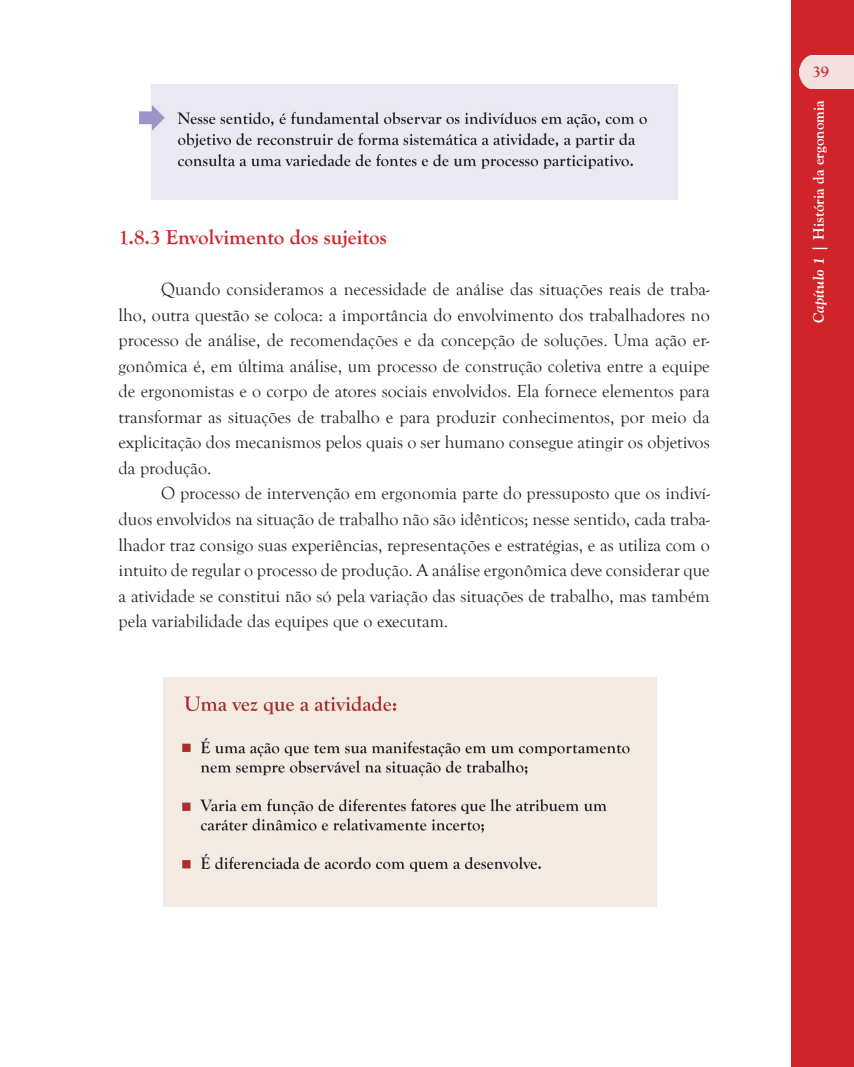
<style>
.page{position:relative;width:854px;height:1067px;background:#fff}
.page>*{position:absolute;margin:0;border:0;box-sizing:border-box;transform-origin:0 0}
.t1{font:700 21px "Goudy Old Style T";color:#d1232a}
.t2{font:18px/25.5px "Goudy Old Style T";color:#231f20;text-align:justify}
.t3{font:700 16.5px "Goudy Old Style T";color:#d1232a}
.t4{font:700 15px "Goudy Std";color:#fff}
.s1{font-style:italic}
</style>
<div class="page">
<div style="left:791px;top:0;width:63px;height:1066px;background:#d1232a"></div>
<div style="left:799px;top:55px;width:55px;height:34px;background:#f4e0df"></div>
<img style="left:140px;top:84px;width:538px;height:116px">
<img style="left:163px;top:677px;width:493px;height:229px">
<p class="t1" style="left:119px;top:225px;width:270px">1.8.3 Envolvimento dos sujeitos</p>
<p class="t2" style="left:119px;top:276px;width:592px;text-indent:43px">Quando consideramos a necessidade de análise das situações reais de traba&shy;lho, outra questão se coloca: a importância do envolvimento dos trabalhadores no processo de análise, de recomendações e da concepção de soluções. Uma ação er&shy;gonômica é, em última análise, um processo de construção coletiva entre a equipe de ergonomistas e o corpo de atores sociais envolvidos. Ela fornece elementos para transformar as situações de trabalho e para produzir conhecimentos, por meio da explicitação dos mecanismos pelos quais o ser humano consegue atingir os objetivos da produção.</p>
<p class="t2" style="left:119px;top:480px;width:593px;text-indent:43px">O processo de intervenção em ergonomia parte do pressuposto que os indiví&shy;duos envolvidos na situação de trabalho não são idênticos; nesse sentido, cada traba&shy;lhador traz consigo suas experiências, representações e estratégias, e as utiliza com o intuito de regular o processo de produção. A análise ergonômica deve considerar que a atividade se constitui não só pela variação das situações de trabalho, mas também pela variabilidade das equipes que o executam.</p>
<p class="t3" style="left:812px;top:62px;width:18px">39</p>
<p class="t4" style="left:812px;top:323px;width:224px;rotate:-90deg"><span class="s1">Capítulo 1</span> | História da ergonomia</p>
</div>
